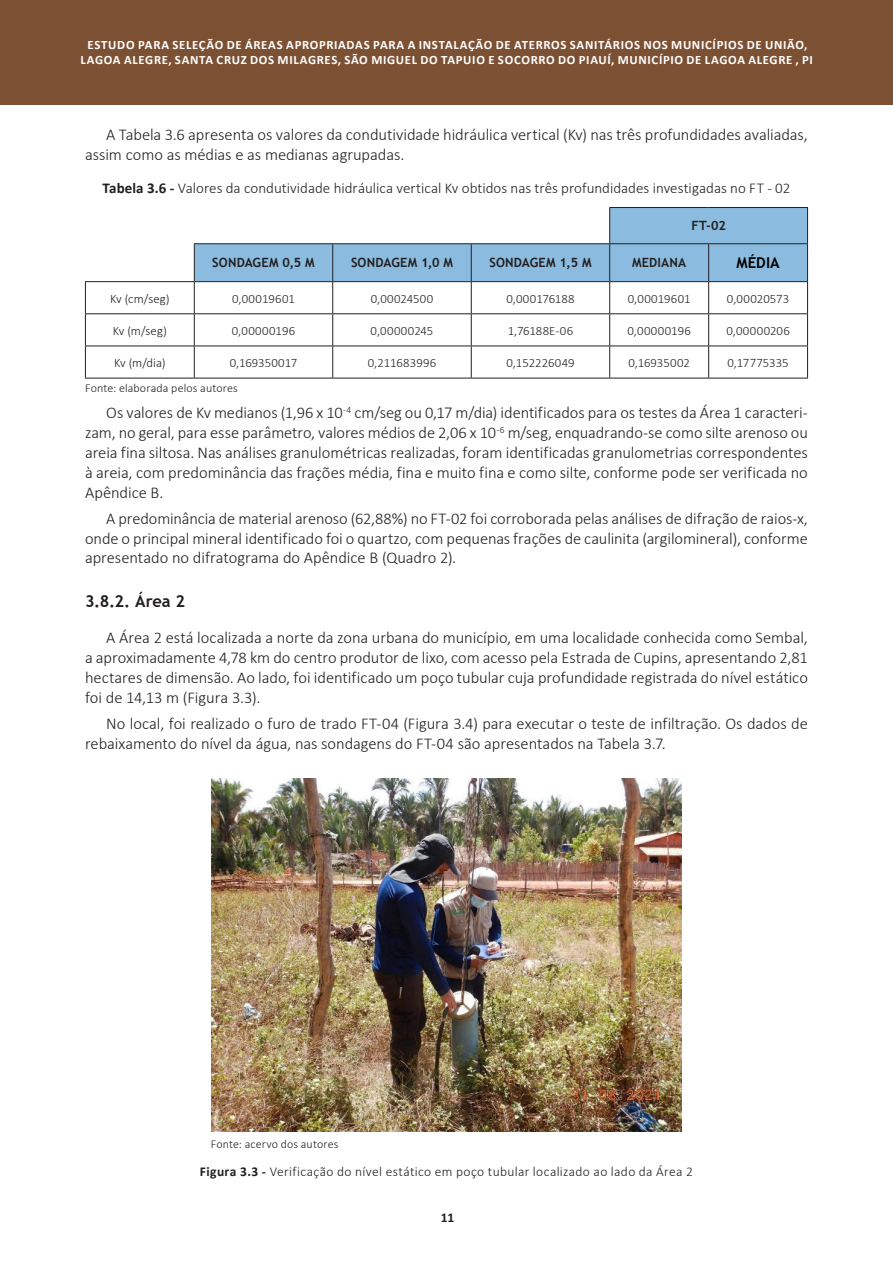
<style>
.page{position:relative;width:893px;height:1263px;background:#fff}
.page>*{position:absolute;margin:0;border:0;box-sizing:border-box;transform-origin:0 0}
.t1{font:300 16.5px/19.8px "Calibri";letter-spacing:-.005em;color:#231f20;text-align:justify}
.t2{font:700 16.5px "Trebuchet MS";color:#231f20}
.t3{font:300 15px "Calibri";color:#231f20}
.t4{font:700 15px "Trebuchet MS";letter-spacing:.005em;color:#000}
.t5{font:300 13.5px "Calibri";letter-spacing:.025em;color:#231f20}
.t6{font:700 13.5px "Calibri";color:#231f20}
.t7{font:700 12.75px/15.3px "Calibri";letter-spacing:.05em;color:#fff;text-align:center}
.t8{font:300 12.75px "Calibri";letter-spacing:.01em;color:#231f20}
.t9{font:700 12.75px "Trebuchet MS";letter-spacing:.01em;color:#231f20}
.t10{font:300 12.75px "Calibri";letter-spacing:.035em;color:#231f20}
.t11{font:300 12px "Calibri";letter-spacing:.01em;color:#231f20}
.s1{font-weight:700}
</style>
<div class="page">
<div style="left:0;top:0;width:893px;height:105px;background:#7c5133"></div>
<svg style="left:195px;top:208px;width:612px;height:73px;fill:#8bbce0"></svg>
<hr style="left:332px;top:244px;width:1px;height:37px;background:#231f20">
<hr style="left:471px;top:244px;width:1px;height:37px;background:#231f20">
<hr style="left:609px;top:244px;width:1px;height:37px;background:#231f20">
<hr style="left:708px;top:244px;width:1px;height:37px;background:#231f20">
<hr style="left:194px;top:282px;width:1px;height:31px;background:#231f20">
<hr style="left:332px;top:282px;width:1px;height:31px;background:#231f20">
<hr style="left:471px;top:282px;width:1px;height:31px;background:#231f20">
<hr style="left:609px;top:282px;width:1px;height:31px;background:#231f20">
<hr style="left:708px;top:282px;width:1px;height:31px;background:#231f20">
<hr style="left:85px;top:313px;width:109px;height:1px;background:#231f20">
<hr style="left:194px;top:313px;width:139px;height:1px;background:#231f20">
<hr style="left:194px;top:314px;width:1px;height:32px;background:#231f20">
<hr style="left:333px;top:313px;width:138px;height:1px;background:#231f20">
<hr style="left:332px;top:314px;width:1px;height:32px;background:#231f20">
<hr style="left:471px;top:313px;width:139px;height:1px;background:#231f20">
<hr style="left:471px;top:314px;width:1px;height:32px;background:#231f20">
<hr style="left:610px;top:313px;width:99px;height:1px;background:#231f20">
<hr style="left:609px;top:314px;width:1px;height:32px;background:#231f20">
<hr style="left:709px;top:313px;width:99px;height:1px;background:#231f20">
<hr style="left:708px;top:314px;width:1px;height:32px;background:#231f20">
<hr style="left:85px;top:346px;width:109px;height:1px;background:#231f20">
<hr style="left:194px;top:346px;width:139px;height:1px;background:#231f20">
<hr style="left:194px;top:346px;width:1px;height:32px;background:#231f20">
<hr style="left:333px;top:346px;width:138px;height:1px;background:#231f20">
<hr style="left:332px;top:346px;width:1px;height:32px;background:#231f20">
<hr style="left:471px;top:346px;width:139px;height:1px;background:#231f20">
<hr style="left:471px;top:346px;width:1px;height:32px;background:#231f20">
<hr style="left:610px;top:346px;width:99px;height:1px;background:#231f20">
<hr style="left:609px;top:346px;width:1px;height:32px;background:#231f20">
<hr style="left:709px;top:346px;width:99px;height:1px;background:#231f20">
<hr style="left:708px;top:346px;width:1px;height:32px;background:#231f20">
<hr style="left:85px;top:282px;width:1px;height:31px;background:#231f20">
<hr style="left:807px;top:282px;width:1px;height:31px;background:#231f20">
<hr style="left:85px;top:314px;width:1px;height:32px;background:#231f20">
<hr style="left:807px;top:314px;width:1px;height:32px;background:#231f20">
<hr style="left:85px;top:346px;width:1px;height:32px;background:#231f20">
<hr style="left:807px;top:346px;width:1px;height:32px;background:#231f20">
<hr style="left:85px;top:378px;width:109px;height:1px;background:#231f20">
<hr style="left:194px;top:378px;width:139px;height:1px;background:#231f20">
<hr style="left:333px;top:378px;width:138px;height:1px;background:#231f20">
<hr style="left:471px;top:378px;width:139px;height:1px;background:#231f20">
<hr style="left:610px;top:378px;width:99px;height:1px;background:#231f20">
<hr style="left:709px;top:378px;width:99px;height:1px;background:#231f20">
<hr style="left:609px;top:207px;width:100px;height:1px;background:#231f20">
<hr style="left:709px;top:207px;width:99px;height:1px;background:#231f20">
<hr style="left:807px;top:208px;width:1px;height:35px;background:#231f20">
<hr style="left:610px;top:243px;width:99px;height:1px;background:#231f20">
<hr style="left:709px;top:243px;width:99px;height:1px;background:#231f20">
<hr style="left:807px;top:244px;width:1px;height:37px;background:#231f20">
<hr style="left:194px;top:281px;width:139px;height:1px;background:#231f20">
<hr style="left:333px;top:281px;width:138px;height:1px;background:#231f20">
<hr style="left:471px;top:281px;width:139px;height:1px;background:#231f20">
<hr style="left:610px;top:281px;width:99px;height:1px;background:#231f20">
<hr style="left:709px;top:281px;width:99px;height:1px;background:#231f20">
<hr style="left:609px;top:208px;width:1px;height:35px;background:#231f20">
<hr style="left:194px;top:243px;width:139px;height:1px;background:#231f20">
<hr style="left:333px;top:243px;width:138px;height:1px;background:#231f20">
<hr style="left:471px;top:243px;width:139px;height:1px;background:#231f20">
<hr style="left:194px;top:244px;width:1px;height:37px;background:#231f20">
<hr style="left:85px;top:281px;width:109px;height:1px;background:#231f20">
<img style="left:212px;top:779px;width:469px;height:352px">
<p class="t7" style="left:81px;top:37px;width:734px">ESTUDO PARA SELEÇÃO DE ÁREAS APROPRIADAS PARA A INSTALAÇÃO DE ATERROS SANITÁRIOS NOS MUNICÍPIOS DE UNIÃO,<br>LAGOA ALEGRE, SANTA CRUZ DOS MILAGRES, SÃO MIGUEL DO TAPUIO E SOCORRO DO PIAUÍ, MUNICÍPIO DE LAGOA ALEGRE , PI</p>
<p class="t1" style="left:85px;top:124px;width:724px;text-indent:21px">A Tabela 3.6 apresenta os valores da condutividade hidráulica vertical (Kv) nas três profundidades avaliadas, assim como as médias e as medianas agrupadas.</p>
<p class="t3" style="left:103px;top:178px;width:689px"><span class="s1">Tabela 3.6 -</span> Valores da condutividade hidráulica vertical Kv obtidos nas três profundidades investigadas no FT - 02</p>
<p class="t9" style="left:691px;top:218px;width:36px">FT-02</p>
<p class="t9" style="left:212px;top:255px;width:104px">SONDAGEM 0,5 M</p>
<p class="t9" style="left:351px;top:255px;width:103px">SONDAGEM 1,0 M</p>
<p class="t9" style="left:489px;top:255px;width:104px">SONDAGEM 1,5 M</p>
<p class="t9" style="left:632px;top:255px;width:56px">MEDIANA</p>
<p class="t4" style="left:736px;top:254px;width:45px">MÉDIA</p>
<p class="t8" style="left:110px;top:290px;width:61px">Kv (cm/seg)</p>
<p class="t8" style="left:232px;top:290px;width:64px">0,00019601</p>
<p class="t8" style="left:371px;top:290px;width:64px">0,00024500</p>
<p class="t8" style="left:506px;top:290px;width:70px">0,000176188</p>
<p class="t8" style="left:628px;top:290px;width:64px">0,00019601</p>
<p class="t8" style="left:727px;top:290px;width:64px">0,00020573</p>
<p class="t8" style="left:113px;top:322px;width:55px">Kv (m/seg)</p>
<p class="t10" style="left:232px;top:322px;width:65px">0,00000196</p>
<p class="t10" style="left:371px;top:322px;width:64px">0,00000245</p>
<p class="t8" style="left:508px;top:322px;width:67px">1,76188E-06</p>
<p class="t10" style="left:627px;top:322px;width:65px">0,00000196</p>
<p class="t10" style="left:726px;top:322px;width:65px">0,00000206</p>
<p class="t8" style="left:114px;top:355px;width:53px">Kv (m/dia)</p>
<p class="t8" style="left:230px;top:355px;width:69px">0,169350017</p>
<p class="t8" style="left:368px;top:355px;width:70px">0,211683996</p>
<p class="t8" style="left:506px;top:355px;width:70px">0,152226049</p>
<p class="t8" style="left:628px;top:355px;width:63px">0,16935002</p>
<p class="t8" style="left:727px;top:355px;width:63px">0,17775335</p>
<p class="t11" style="left:85px;top:381px;width:154px">Fonte: elaborada pelos autores</p>
<p class="t1" style="left:85px;top:403px;width:724px;text-indent:21px">Os valores de Kv medianos (1,96 x 10<sup>-4</sup> cm/seg ou 0,17 m/dia) identificados para os testes da Área 1 caracteri&shy;zam, no geral, para esse parâmetro, valores médios de 2,06 x 10<sup>-6</sup> m/seg, enquadrando-se como silte arenoso ou areia fina siltosa. Nas análises granulométricas realizadas, foram identificadas granulometrias correspondentes à areia, com predominância das frações média, fina e muito fina e como silte, conforme pode ser verificada no Apêndice B.</p>
<p class="t1" style="left:85px;top:508px;width:724px;text-indent:21px">A predominância de material arenoso (62,88%) no FT-02 foi corroborada pelas análises de difração de raios-x, onde o principal mineral identificado foi o quartzo, com pequenas frações de caulinita (argilomineral), conforme apresentado no difratograma do Apêndice B (Quadro 2).</p>
<p class="t2" style="left:85px;top:590px;width:102px">3.8.2. Área 2</p>
<p class="t1" style="left:85px;top:628px;width:724px;text-indent:21px">A Área 2 está localizada a norte da zona urbana do município, em uma localidade conhecida como Sembal, a aproximadamente 4,78 km do centro produtor de lixo, com acesso pela Estrada de Cupins, apresentando 2,81 hectares de dimensão. Ao lado, foi identificado um poço tubular cuja profundidade registrada do nível estático foi de 14,13 m (Figura 3.3).</p>
<p class="t1" style="left:85px;top:713px;width:724px;text-indent:21px">No local, foi realizado o furo de trado FT-04 (Figura 3.4) para executar o teste de infiltração. Os dados de rebaixamento do nível da água, nas sondagens do FT-04 são apresentados na Tabela 3.7.</p>
<p class="t11" style="left:211px;top:1136px;width:129px">Fonte: acervo dos autores</p>
<p class="t5" style="left:200px;top:1163px;width:495px"><span class="s1">Figura 3.3 -</span> Verificação do nível estático em poço tubular localizado ao lado da Área 2</p>
<p class="t6" style="left:441px;top:1208px;width:15px">11</p>
</div>
